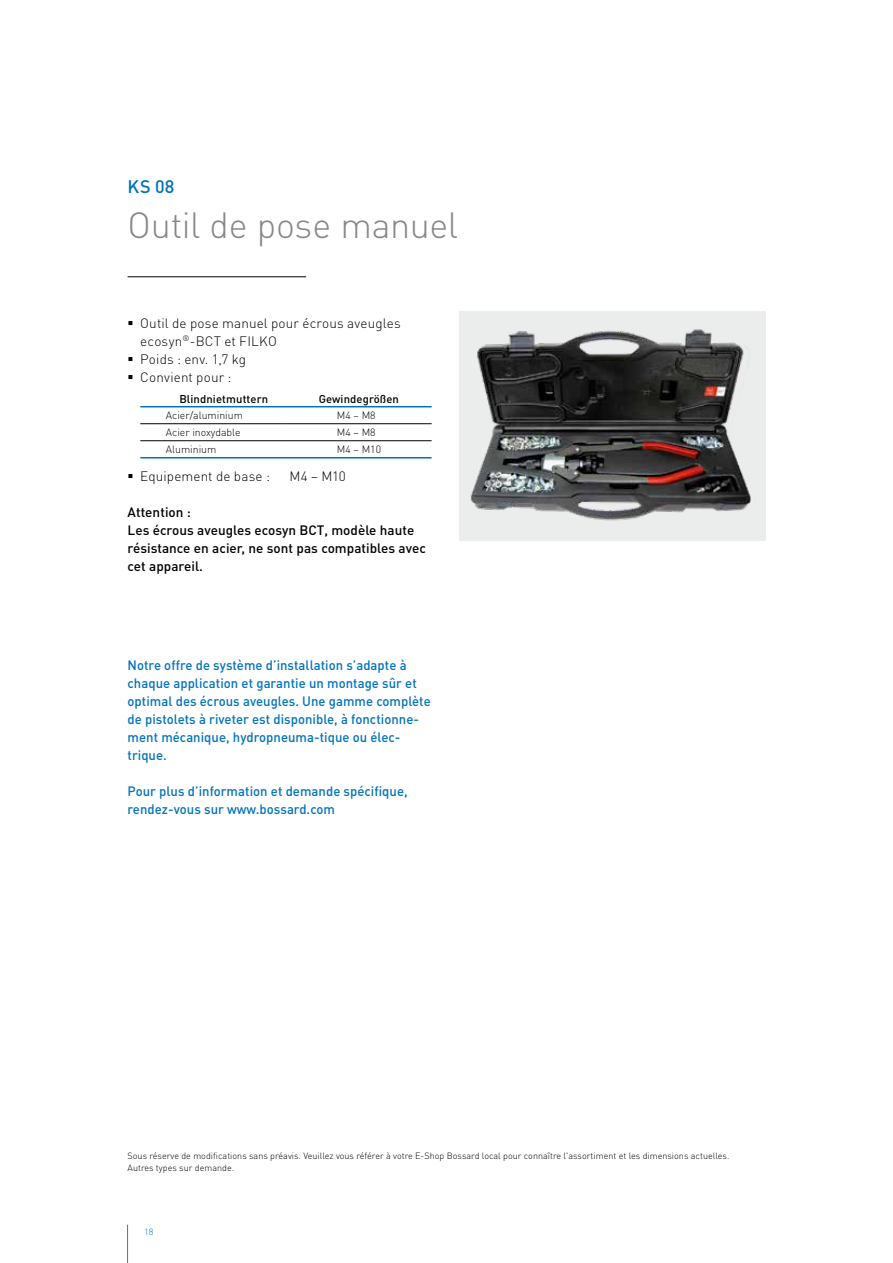
<style>
.page{position:relative;width:893px;height:1263px;background:#fff}
.page>*{position:absolute;margin:0;border:0;box-sizing:border-box;transform-origin:0 0}
.t1{font:300 36px "DINOT";letter-spacing:-.01em;color:#868786}
.t2{font:500 18px "DINOT";color:#0072bc}
.t3{font:500 13.5px/18px "DINOT";letter-spacing:.005em;color:#0072bc}
.t4{font:300 13.5px/18px "DINOT";letter-spacing:.01em;color:#000}
.t5{font:500 13.5px/18px "DINOT";letter-spacing:.005em;color:#000}
.t6{font:500 11.25px "DINOT";letter-spacing:.01em;color:#000}
.t7{font:300 10.5px "DINOT";color:#000}
.t8{font:300 9px/11.7px "DINOT";letter-spacing:.005em;color:#000}
.t9{font:300 9px "DINOT";color:#0072bc}
</style>
<div class="page">
<hr style="left:127px;top:1225px;width:1px;height:38px;background:#6e6e6e">
<hr style="left:128px;top:276px;width:178px;height:1px;background:#000">
<img style="left:459px;top:312px;width:306px;height:229px">
<hr style="left:140px;top:423px;width:146px;height:1px;background:#000">
<hr style="left:286px;top:423px;width:146px;height:1px;background:#000">
<hr style="left:140px;top:440px;width:146px;height:1px;background:#000">
<hr style="left:286px;top:440px;width:146px;height:1px;background:#000">
<hr style="left:140px;top:406px;width:146px;height:1px;background:#0072bc">
<hr style="left:286px;top:406px;width:146px;height:1px;background:#0072bc">
<hr style="left:140px;top:457px;width:146px;height:1px;background:#0072bc">
<hr style="left:286px;top:457px;width:146px;height:1px;background:#0072bc">
<h2 class="t2" style="left:128px;top:174px;width:48px">KS 08</h2>
<h1 class="t1" style="left:128px;top:200px;width:332px">Outil de pose manuel</h1>
<p class="t4" style="left:140px;top:313px;width:262px;text-indent:-13px">▪ Outil de pose manuel pour écrous aveugles ecosyn<sup>®</sup>-BCT et FILKO</p>
<p class="t4" style="left:128px;top:349px;width:120px">▪ Poids : env. 1,7 kg</p>
<p class="t4" style="left:128px;top:367px;width:105px">▪ Convient pour :</p>
<p class="t6" style="left:179px;top:391px;width:90px">Blindnietmuttern</p>
<p class="t6" style="left:319px;top:391px;width:82px">Gewindegrößen</p>
<p class="t7" style="left:166px;top:408px;width:79px">Acier/aluminium</p>
<p class="t7" style="left:337px;top:408px;width:40px">M4 – M8</p>
<p class="t7" style="left:166px;top:425px;width:76px">Acier inoxydable</p>
<p class="t7" style="left:337px;top:425px;width:40px">M4 – M8</p>
<p class="t7" style="left:166px;top:442px;width:52px">Aluminium</p>
<p class="t7" style="left:337px;top:442px;width:46px">M4 – M10</p>
<p class="t4" style="left:128px;top:466px;width:144px">▪ Equipement de base :</p>
<p class="t4" style="left:290px;top:466px;width:58px">M4 – M10</p>
<p class="t5" style="left:128px;top:502px;width:300px">Attention :<br>Les écrous aveugles ecosyn BCT, modèle haute résistance en acier, ne sont pas compatibles avec cet appareil.</p>
<p class="t3" style="left:128px;top:655px;width:305px">Notre offre de système d’installation s’adapte à chaque application et garantie un montage sûr et optimal des écrous aveugles. Une gamme complète de pistolets à riveter est disponible, à fonctionne&shy;ment mécanique, hydropneuma-tique ou élec&shy;trique.</p>
<p class="t3" style="left:128px;top:781px;width:282px">Pour plus d’information et demande spécifique, rendez-vous sur www.bossard.com</p>
<p class="t8" style="left:128px;top:1149px;width:603px">Sous réserve de modifications sans préavis. Veuillez vous référer à votre E-Shop Bossard local pour connaître l'assortiment et les dimensions actuelles.<br>Autres types sur demande.</p>
<p class="t9" style="left:144px;top:1225px;width:11px">18</p>
</div>
